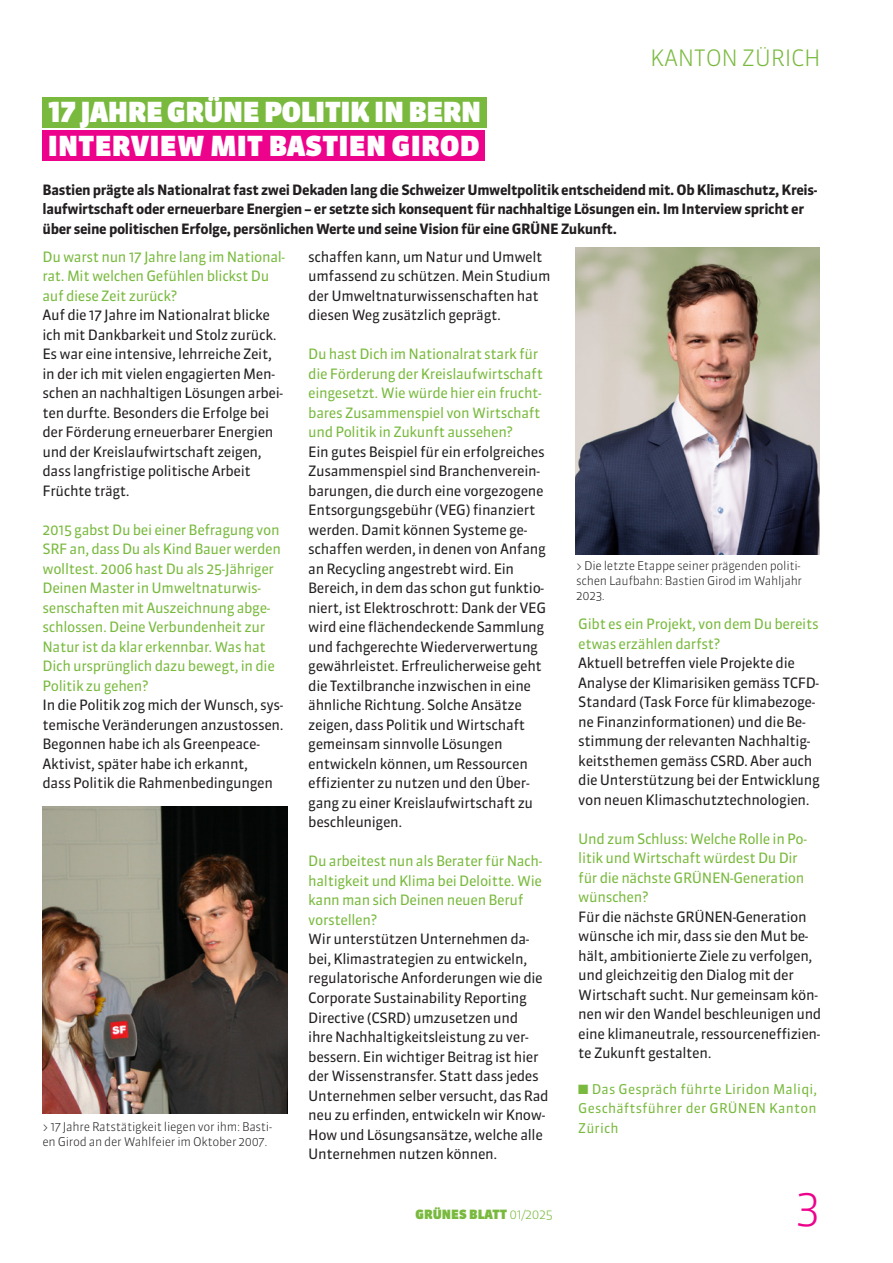
<style>
.page{position:relative;width:893px;height:1263px;background:#fff}
.page>*{position:absolute;margin:0;border:0;box-sizing:border-box;transform-origin:0 0}
.t1{font:300 45px "Sanuk OT";color:#ed028c}
.t2{font:900 27.6px "Sanuk OT";letter-spacing:-.015em;color:#fff}
.t3{font:900 27.6px "Sanuk OT";letter-spacing:.01em;color:#fff}
.Seitentitel_links{font:300 22.5px "Sanuk OT";letter-spacing:-.015em;color:#79ba3e}
.Interviewfragen{font:14.25px/19.5px "Sanuk OT";letter-spacing:-.025em;color:#231f20}
.Interviewfragen-2{font:14.25px/19.5px "Sanuk OT";letter-spacing:-.025em;color:#79ba3e}
.Interviewfragen-3{font:700 14.25px/19.5px "Sanuk OT";letter-spacing:-.025em;color:#231f20}
.Interviewfragen-4{font:13.5px/19.5px "Sanuk OT";letter-spacing:.015em;color:#79ba3e;text-align:justify}
.t4{font:900 12.75px "Sanuk OT";color:#79ba3e}
.Bildlegende{font:300 12px/15px "Sanuk OT";letter-spacing:-.025em;color:#231f20}
.s1{color:#79ba3e}
.s2{color:#231f20}
.s3{font-weight:300}
</style>
<div class="page">
<img style="left:43px;top:806px;width:244px;height:307px">
<img style="left:575px;top:247px;width:245px;height:307px">
<div style="left:43px;top:131px;width:442px;height:30px;background:#ed028c"></div>
<div style="left:43px;top:97px;width:443px;height:30px;background:#79ba3e"></div>
<p class="t2" style="left:48px;top:95px;width:435px">17 JAHRE GRÜNE POLITIK IN BERN</p>
<p class="t3" style="left:48px;top:129px;width:433px">INTERVIEW MIT BASTIEN GIROD</p>
<p class="Seitentitel_links" style="left:650px;top:44px;width:172px">KANTON ZÜRICH</p>
<p class="Interviewfragen-3" style="left:43px;top:180px;width:776px">Bastien prägte als Nationalrat fast zwei Dekaden lang die Schweizer Umweltpolitik entscheidend mit. Ob Klimaschutz, Kreis&shy;laufwirtschaft oder erneuerbare Energien – er setzte sich konsequent für nachhaltige Lösungen ein. Im Interview spricht er über seine politischen Erfolge, persönlichen Werte und seine Vision für eine GRÜNE Zukunft.</p>
<p class="Interviewfragen" style="left:43px;top:247px;width:244px"><span class="s1">Du warst nun 17 Jahre lang im National&shy;rat. Mit welchen Gefühlen blickst Du auf diese Zeit zurück?<br></span>Auf die 17 Jahre im Nationalrat blicke ich mit Dankbarkeit und Stolz zurück.<br>Es war eine intensive, lehrreiche Zeit, in der ich mit vielen engagierten Men&shy;schen an nachhaltigen Lösungen arbei&shy;ten durfte. Besonders die Erfolge bei der Förderung erneuerbarer Energien und der Kreislaufwirtschaft zeigen, dass langfristige politische Arbeit Früchte trägt.</p>
<p class="Interviewfragen-2" style="left:43px;top:520px;width:243px">2015 gabst Du bei einer Befragung von SRF an, dass Du als Kind Bauer werden wolltest. 2006 hast Du als 25-Jähriger Deinen Master in Umweltnaturwis&shy;senschaften mit Auszeichnung abge&shy;schlossen. Deine Verbundenheit zur Natur ist da klar erkennbar. Was hat Dich ursprünglich dazu bewegt, in die Politik zu gehen?<br><span class="s2">In die Politik zog mich der Wunsch, sys&shy;temische Veränderungen anzustossen.<br>Begonnen habe ich als Greenpeace-Aktivist, später habe ich erkannt,<br>dass Politik die Rahmenbedingungen</span></p>
<p class="Bildlegende" style="left:43px;top:1119px;width:231px">&gt; 17 Jahre Ratstätigkeit liegen vor ihm: Basti&shy;en Girod an der Wahlfeier im Oktober 2007.</p>
<p class="Interviewfragen" style="left:308px;top:247px;width:244px">schaffen kann, um Natur und Umwelt umfassend zu schützen. Mein Studium der Umweltnaturwissenschaften hat diesen Weg zusätzlich geprägt.</p>
<p class="Interviewfragen" style="left:308px;top:344px;width:239px"><span class="s1">Du hast Dich im Nationalrat stark für die Förderung der Kreislaufwirtschaft eingesetzt. Wie würde hier ein frucht&shy;bares Zusammenspiel von Wirtschaft und Politik in Zukunft aussehen?<br></span>Ein gutes Beispiel für ein erfolgreiches Zusammenspiel sind Branchenverein&shy;barungen, die durch eine vorgezogene Entsorgungsgebühr (VEG) finanziert werden. Damit können Systeme ge&shy;schaffen werden, in denen von Anfang an Recycling angestrebt wird. Ein Bereich, in dem das schon gut funktio&shy;niert, ist Elektroschrott: Dank der VEG wird eine flächendeckende Sammlung und fachgerechte Wiederverwertung gewährleistet. Erfreulicherweise geht die Textilbranche inzwischen in eine ähnliche Richtung. Solche Ansätze zeigen, dass Politik und Wirtschaft gemeinsam sinnvolle Lösungen entwickeln können, um Ressourcen effizienter zu nutzen und den Über&shy;gang zu einer Kreislaufwirtschaft zu beschleunigen.</p>
<p class="Interviewfragen" style="left:308px;top:851px;width:242px"><span class="s1">Du arbeitest nun als Berater für Nach&shy;haltigkeit und Klima bei Deloitte. Wie kann man sich Deinen neuen Beruf vorstellen?<br></span>Wir unterstützen Unternehmen da&shy;bei, Klimastrategien zu entwickeln, regulatorische Anforderungen wie die Corporate Sustainability Reporting Directive (CSRD) umzusetzen und<br>ihre Nachhaltigkeitsleistung zu ver&shy;bessern. Ein wichtiger Beitrag ist hier der Wissenstransfer. Statt dass jedes Unternehmen selber versucht, das Rad neu zu erfinden, entwickeln wir Know-How und Lösungsansätze, welche alle Unternehmen nutzen können.</p>
<p class="t4" style="left:415px;top:1206px;width:139px">GRÜNES BLATT <span class="s3">01/2025</span></p>
<p class="Bildlegende" style="left:576px;top:558px;width:227px">&gt; Die letzte Etappe seiner prägenden politi&shy;schen Laufbahn: Bastien Girod im Wahljahr<br>2023.</p>
<p class="Interviewfragen" style="left:578px;top:614px;width:243px"><span class="s1">Gibt es ein Projekt, von dem Du bereits etwas erzählen darfst?<br></span>Aktuell betreffen viele Projekte die Analyse der Klimarisiken gemäss TCFD-Standard (Task Force für klimabezoge&shy;ne Finanzinformationen) und die Be&shy;stimmung der relevanten Nachhaltig&shy;keitsthemen gemäss CSRD. Aber auch die Unterstützung bei der Entwicklung von neuen Klimaschutztechnologien.</p>
<p class="Interviewfragen" style="left:578px;top:829px;width:245px"><span class="s1">Und zum Schluss: Welche Rolle in Po&shy;litik und Wirtschaft würdest Du Dir<br>für die nächste GRÜNEN-Generation wünschen?<br></span>Für die nächste GRÜNEN-Generation wünsche ich mir, dass sie den Mut be&shy;hält, ambitionierte Ziele zu verfolgen, und gleichzeitig den Dialog mit der Wirtschaft sucht. Nur gemeinsam kön&shy;nen wir den Wandel beschleunigen und eine klimaneutrale, ressourceneffizien&shy;te Zukunft gestalten.</p>
<p class="Interviewfragen-4" style="left:578px;top:1079px;width:240px">■ Das Gespräch führte Liridon Maliqi, Geschäftsführer der GRÜNEN Kanton Zürich</p>
<h1 class="t1" style="left:796px;top:1178px;width:26px">3</h1>
</div>
